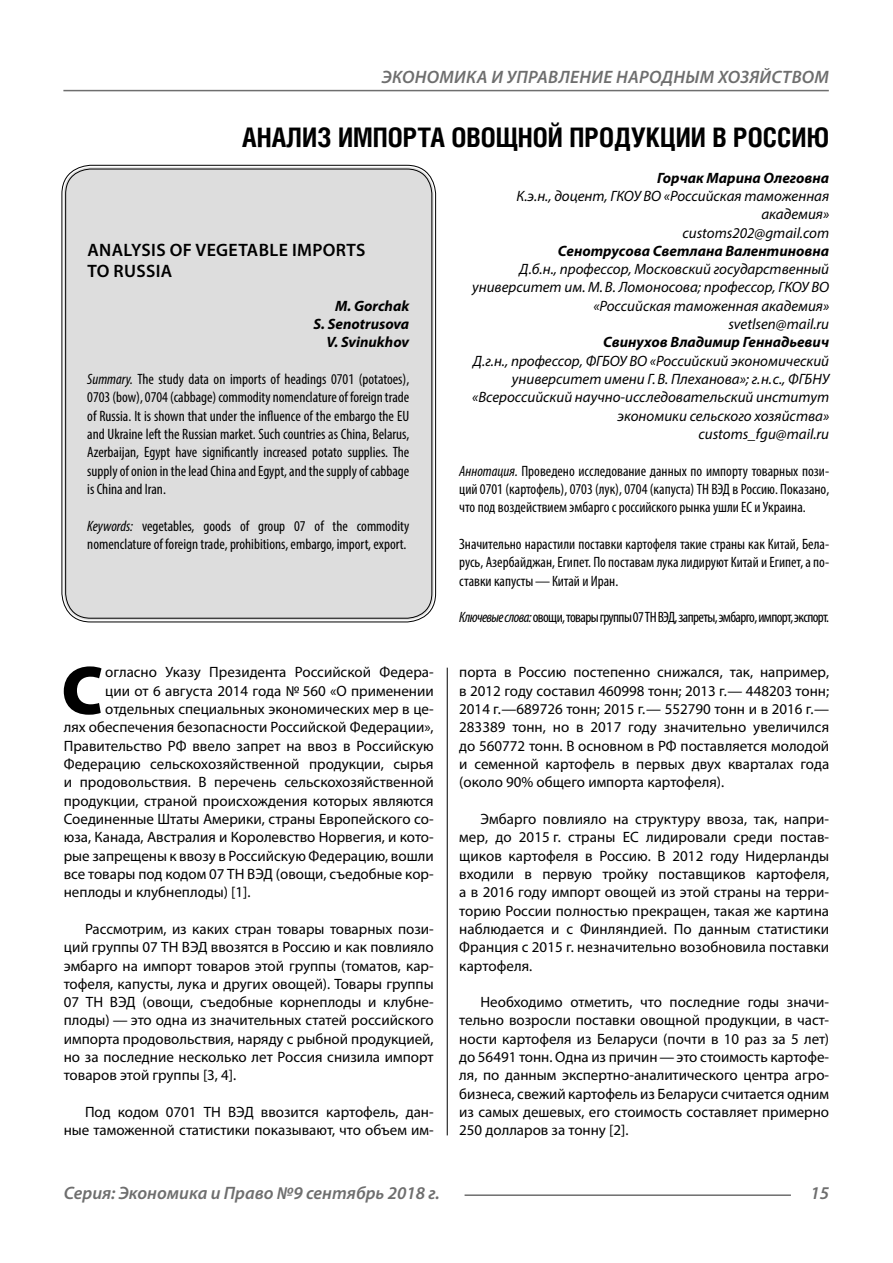
<style>
.page{position:relative;width:893px;height:1263px;background:#fff}
.page>*{position:absolute;margin:0;border:0;box-sizing:border-box;transform-origin:0 0}
.Bukvica{font:900 69.3px "Myriad Pro";color:#000}
.Header{font:700 27px "Helios Cond";color:#000}
.t1{font:italic 600 18px "Myriad Pro";color:#6e6e6e}
.Header-eng{font:600 18px/21.6px "Myriad Pro";letter-spacing:.02em;color:#000}
.Normal{font:15px/18.3px "Myriad Pro";color:#000;text-align:justify}
.Bukvica-2{font:15px "Myriad Pro";color:#000}
.Annotation-eng{font:condensed 15px/18.3px "Myriad Pro";color:#000;text-align:justify}
.Author-doc{font:italic 15px/18.3px "Myriad Pro";color:#000;text-align:right}
.Annotation-rus{font:condensed 15px/18.3px "Myriad Pro";letter-spacing:-.005em;color:#000;text-align:justify}
.Author{font:italic 700 15px "Myriad Pro";color:#000}
.Annotation-rus-2{font:condensed 15px "Myriad Pro";letter-spacing:-.04em;color:#000}
.Author-email{font:italic 15px "Myriad Pro";color:#000}
.Author-eng{font:italic 700 15px "Myriad Pro";color:#000}
.s1{font-style:italic}
</style>
<div class="page">
<hr style="left:447px;top:668px;width:1px;height:467px;background:#000">
<hr style="left:63px;top:90px;width:766px;height:1px;background:#6e6e6e">
<hr style="left:465px;top:1194px;width:326px;height:2px;background:#6e6e6e">
<div style="left:64px;top:167px;width:370px;height:453px;background:#ddd;border-radius:27px"></div>
<p class="t1" style="left:382px;top:66px;width:24px">Экономика</p>
<p class="t1" style="left:491px;top:66px;width:27px">и управление</p>
<p class="t1" style="left:616px;top:66px;width:13px">народн</p>
<p class="t1" style="left:686px;top:66px;width:99px">ым хозяйством</p>
<p class="Header" style="left:242px;top:121px;width:589px">АНАЛИЗ ИМПОРТА ОВОЩНОЙ ПРОДУКЦИИ В РОССИЮ</p>
<p class="Author" style="left:657px;top:168px;width:174px">Горчак Марина Олеговна</p>
<p class="Author-doc" style="left:516px;top:186px;width:314px">К.э.н., доцент, ГКОУ ВО «Российская таможенная академия»</p>
<p class="Author-email" style="left:682px;top:223px;width:148px">customs202@gmail.com</p>
<p class="Author" style="left:558px;top:241px;width:273px">Сенотрусова Светлана Валентиновна</p>
<p class="Author-doc" style="left:472px;top:260px;width:358px">Д.б.н., профессор, Московский государственный университет им. М.В. Ломоносова; профессор, ГКОУ ВО «Российская таможенная академия»</p>
<p class="Author-email" style="left:728px;top:315px;width:102px">svetlsen@mail.ru</p>
<p class="Author" style="left:603px;top:333px;width:228px">Свинухов Владимир Геннадьевич</p>
<p class="Author-doc" style="left:472px;top:351px;width:358px">Д.г.н., профессор, ФГБОУ ВО «Российский экономический университет имени Г.В. Плеханова»; г.н.с., ФГБНУ «Всероссийский научно-исследовательский институт экономики сельского хозяйства»</p>
<p class="Author-email" style="left:698px;top:425px;width:132px">customs_fgu@mail.ru</p>
<p class="Annotation-rus" style="left:459px;top:461px;width:371px"><span class="s1">Аннотация.</span> Проведено исследование данных по импорту товарных пози&shy;ций 0701 (картофель), 0703 (лук), 0704 (капуста) ТН ВЭД в Россию. Показано, что под воздействием эмбарго с российского рынка ушли ЕС и Украина.</p>
<p class="Annotation-rus" style="left:459px;top:535px;width:371px">Значительно нарастили поставки картофеля такие страны как Китай, Бела&shy;русь, Азербайджан, Египет. По поставам лука лидируют Китай и Египет, а по&shy;ставки капусты—Китай и Иран.</p>
<p class="Annotation-rus-2" style="left:459px;top:608px;width:371px"><span class="s1">Ключевые слова:</span> овощи, товары группы 07 ТН ВЭД, запреты, эмбарго, импорт, экспорт.</p>
<p class="Header-eng" style="left:87px;top:239px;width:280px">ANALYSIS OF VEGETABLE IMPORTS<br>TO RUSSIA</p>
<p class="Author-eng" style="left:335px;top:296px;width:76px">M. Gorchak</p>
<p class="Author-eng" style="left:314px;top:314px;width:97px">S. Senotrusova</p>
<p class="Author-eng" style="left:326px;top:333px;width:84px">V. Svinukhov</p>
<p class="Annotation-eng" style="left:87px;top:370px;width:324px"><span class="s1">Summary.</span> The study data on imports of headings 0701 (potatoes), 0703 (bow), 0704 (cabbage) commodity nomenclature of foreign trade of Russia. It is shown that under the influence of the embargo the EU and Ukraine left the Russian market. Such countries as China, Belarus, Azerbaijan, Egypt have significantly increased potato supplies. The supply of onion in the lead China and Egypt, and the supply of cabbage is China and Iran.</p>
<p class="Annotation-eng" style="left:87px;top:516px;width:323px"><span class="s1">Keywords:</span> vegetables, goods of group 07 of the commodity nomenclature of foreign trade, prohibitions, embargo, import, export.</p>
<p class="Bukvica" style="left:61px;top:644px;width:43px">С</p>
<p class="Bukvica-2" style="left:105px;top:663px;width:330px">огласно Указу Президента Российской Федера-</p>
<p class="Bukvica-2" style="left:105px;top:681px;width:330px">ции от 6 августа 2014 года № 560 «О применении</p>
<p class="Bukvica-2" style="left:105px;top:700px;width:330px">отдельных специальных экономических мер в це-</p>
<p class="Bukvica-2" style="left:64px;top:718px;width:371px">лях обеспечения безопасности Российской Федерации»,</p>
<p class="Bukvica-2" style="left:64px;top:736px;width:371px">Правительство РФ ввело запрет на ввоз в Российскую</p>
<p class="Bukvica-2" style="left:64px;top:755px;width:371px">Федерацию сельскохозяйственной продукции, сырья</p>
<p class="Bukvica-2" style="left:64px;top:773px;width:371px">и продовольствия. В перечень сельскохозяйственной</p>
<p class="Bukvica-2" style="left:64px;top:791px;width:371px">продукции, страной происхождения которых являются</p>
<p class="Bukvica-2" style="left:64px;top:810px;width:371px">Соединенные Штаты Америки, страны Европейского со-</p>
<p class="Bukvica-2" style="left:64px;top:828px;width:371px">юза, Канада, Австралия и Королевство Норвегия, и кото-</p>
<p class="Bukvica-2" style="left:64px;top:846px;width:371px">рые запрещены к ввозу в Российскую Федерацию, вошли</p>
<p class="Bukvica-2" style="left:64px;top:864px;width:371px">все товары под кодом 07 ТН ВЭД (овощи, съедобные кор-</p>
<p class="Bukvica-2" style="left:64px;top:883px;width:188px">неплоды и клубнеплоды) [1].</p>
<p class="Normal" style="left:64px;top:919px;width:371px;text-indent:21px">Рассмотрим, из каких стран товары товарных пози&shy;ций группы 07 ТН ВЭД ввозятся в Россию и как повлияло эмбарго на импорт товаров этой группы (томатов, кар&shy;тофеля, капусты, лука и других овощей). Товары группы 07 ТН ВЭД (овощи, съедобные корнеплоды и клубне&shy;плоды) — это одна из значительных статей российского импорта продовольствия, наряду с рыбной продукцией, но за последние несколько лет Россия снизила импорт товаров этой группы [3, 4].</p>
<p class="Normal" style="left:64px;top:1103px;width:371px;text-align:right">Под кодом 0701 ТН ВЭД ввозится картофель, дан&shy;ные таможенной статистики показывают, что объем им-</p>
<p class="Normal" style="left:459px;top:663px;width:371px">порта в Россию постепенно снижался, так, например, в 2012 году составил 460998 тонн; 2013 г.— 448203 тонн; 2014 г.—689726 тонн; 2015 г.— 552790 тонн и в 2016 г.— 283389 тонн, но в 2017 году значительно увеличился до 560772 тонн. В основном в РФ поставляется молодой и семенной картофель в первых двух кварталах года (около 90% общего импорта картофеля).</p>
<p class="Normal" style="left:459px;top:809px;width:371px;text-indent:21px">Эмбарго повлияло на структуру ввоза, так, напри&shy;мер, до 2015 г. страны ЕС лидировали среди постав&shy;щиков картофеля в Россию. В 2012 году Нидерланды входили в первую тройку поставщиков картофеля, а в 2016 году импорт овощей из этой страны на терри&shy;торию России полностью прекращен, такая же картина наблюдается и с Финляндией. По данным статистики Франция с 2015 г. незначительно возобновила поставки картофеля.</p>
<p class="Normal" style="left:459px;top:993px;width:371px;text-indent:21px">Необходимо отметить, что последние годы значи&shy;тельно возросли поставки овощной продукции, в част&shy;ности картофеля из Беларуси (почти в 10 раз за 5 лет) до 56491 тонн. Одна из причин—это стоимость картофе&shy;ля, по данным экспертно-аналитического центра агро&shy;бизнеса, свежий картофель из Беларуси считается одним из самых дешевых, его стоимость составляет примерно 250 долларов за тонну [2].</p>
<p class="t1" style="left:64px;top:1182px;width:377px">Серия: Экономика и Право №9 сентябрь 2018 г.</p>
<p class="t1" style="left:810px;top:1182px;width:20px">15</p>
</div>
